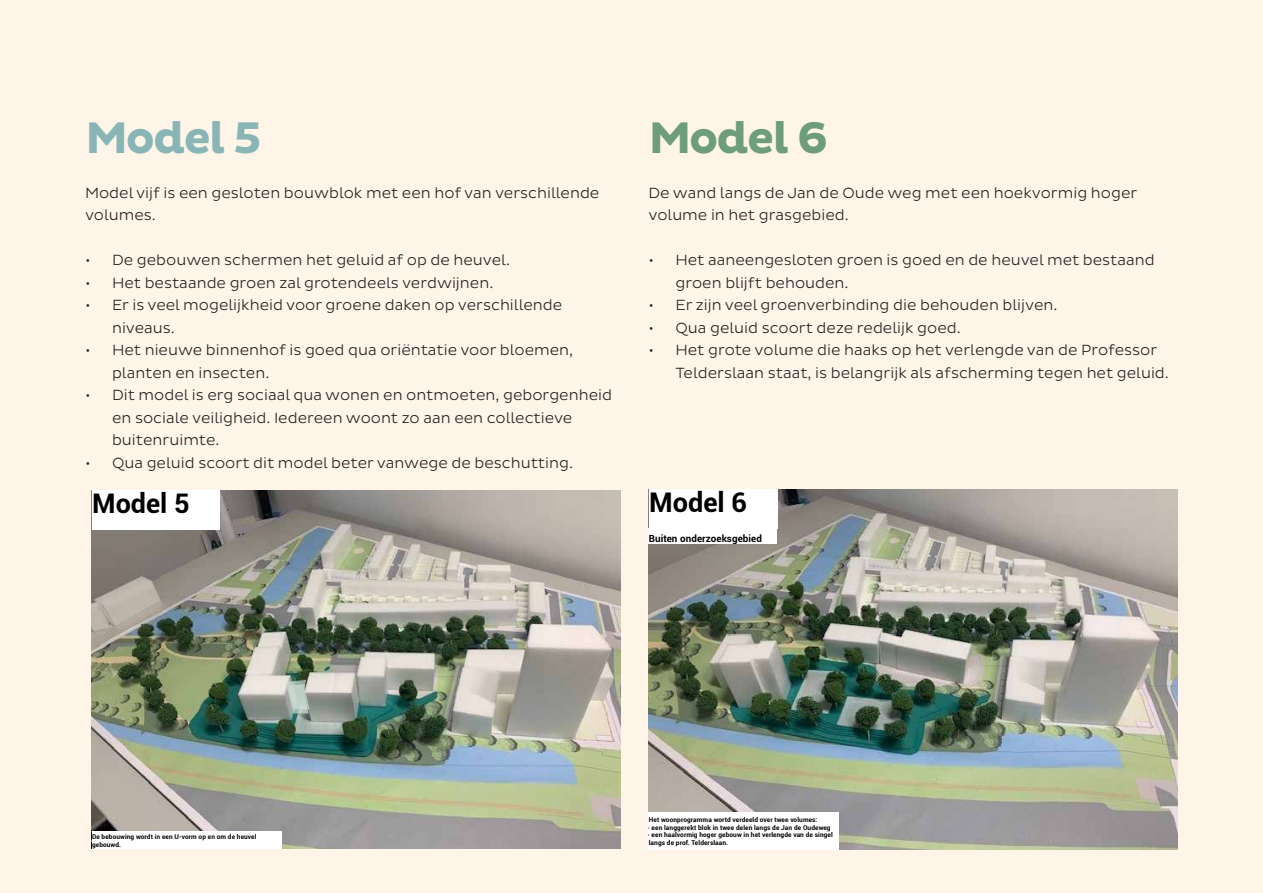
<style>
.page{position:relative;width:1263px;height:893px;background:#fef5e8}
.page>*{position:absolute;margin:0;border:0;box-sizing:border-box;transform-origin:0 0}
.Kleine_titel{font:700 45px "Pluto";letter-spacing:-.04em;color:#89b5b6}
.Kleine_titel-2{font:700 45px "Pluto";letter-spacing:-.04em;color:#6e9d7c}
.t1{font:700 27.15px "Roboto";color:#000}
.t2{font:700 27px "Roboto";color:#000}
.t3{font:300 15px/22.5px "Pluto Sans";color:#231f20}
.t4{font:700 9.75px "Roboto";letter-spacing:.01em;color:#000}
.t5{font:700 6.6px/7.5px "Roboto";letter-spacing:.015em;color:#000}
.t6{font:700 6.45px/7.5px "Roboto";letter-spacing:.01em;color:#000}
</style>
<div class="page">
<img style="left:92px;top:490px;width:529px;height:359px">
<svg style="left:286px;top:680px;width:23px;height:33px"></svg>
<div style="left:92px;top:831px;width:189px;height:18px;background:#fff"></div>
<div style="left:92px;top:490px;width:128px;height:39px;background:#fff"></div>
<img style="left:649px;top:489px;width:529px;height:361px">
<div style="left:649px;top:489px;width:128px;height:39px;background:#fff"></div>
<div style="left:649px;top:812px;width:190px;height:38px;background:#fff"></div>
<div style="left:649px;top:528px;width:128px;height:16px;background:#fff"></div>
<p class="Kleine_titel" style="left:85px;top:112px;width:178px">Model 5</p>
<p class="t3" style="left:85px;top:181px;width:516px">Model vijf is een gesloten bouwblok met een hof van verschillende volumes.</p>
<p class="t3" style="left:85px;top:249px;width:426px">• De gebouwen schermen het geluid af op de heuvel.</p>
<p class="t3" style="left:85px;top:271px;width:410px">• Het bestaande groen zal grotendeels verdwijnen.</p>
<p class="t3" style="left:112px;top:294px;width:452px;text-indent:-27px">• Er is veel mogelijkheid voor groene daken op verschillende niveaus.</p>
<p class="t3" style="left:112px;top:339px;width:463px;text-indent:-27px">• Het nieuwe binnenhof is goed qua oriëntatie voor bloemen, planten en insecten.</p>
<p class="t3" style="left:112px;top:384px;width:501px;text-indent:-27px">• Dit model is erg sociaal qua wonen en ontmoeten, geborgenheid en sociale veiligheid. Iedereen woont zo aan een collectieve buitenruimte.</p>
<p class="t3" style="left:85px;top:451px;width:489px">• Qua geluid scoort dit model beter vanwege de beschutting.</p>
<p class="t2" style="left:92px;top:484px;width:99px">Model 5</p>
<p class="Kleine_titel-2" style="left:648px;top:112px;width:181px">Model 6</p>
<p class="t3" style="left:648px;top:181px;width:490px">De wand langs de Jan de Oude weg met een hoekvormig hoger volume in het grasgebied.</p>
<p class="t3" style="left:675px;top:249px;width:481px;text-indent:-27px">• Het aaneengesloten groen is goed en de heuvel met bestaand groen blijft behouden.</p>
<p class="t3" style="left:648px;top:294px;width:410px">• Er zijn veel groenverbinding die behouden blijven.</p>
<p class="t3" style="left:648px;top:316px;width:314px">• Qua geluid scoort deze redelijk goed.</p>
<p class="t3" style="left:675px;top:339px;width:495px;text-indent:-27px">• Het grote volume die haaks op het verlengde van de Professor<br>Telderslaan staat, is belangrijk als afscherming tegen het geluid.</p>
<p class="t1" style="left:649px;top:483px;width:99px">Model 6</p>
<p class="t4" style="left:649px;top:531px;width:115px">Buiten onderzoeksgebied</p>
<p class="t6" style="left:92px;top:833px;width:166px">De bebouwing wordt in een U-vorm op en om de heuvel gebouwd.</p>
<p class="t5" style="left:649px;top:816px;width:170px">Het woonprogramma wortd verdeeld over twee volumes:</p>
<p class="t5" style="left:647px;top:823px;width:185px">- een langgerekt blok in twee delen langs de Jan de Oudeweg</p>
<p class="t5" style="left:647px;top:831px;width:187px">- een haalvormig hoger gebouw in het verlengde van de singel langs de prof. Telderslaan.</p>
</div>
